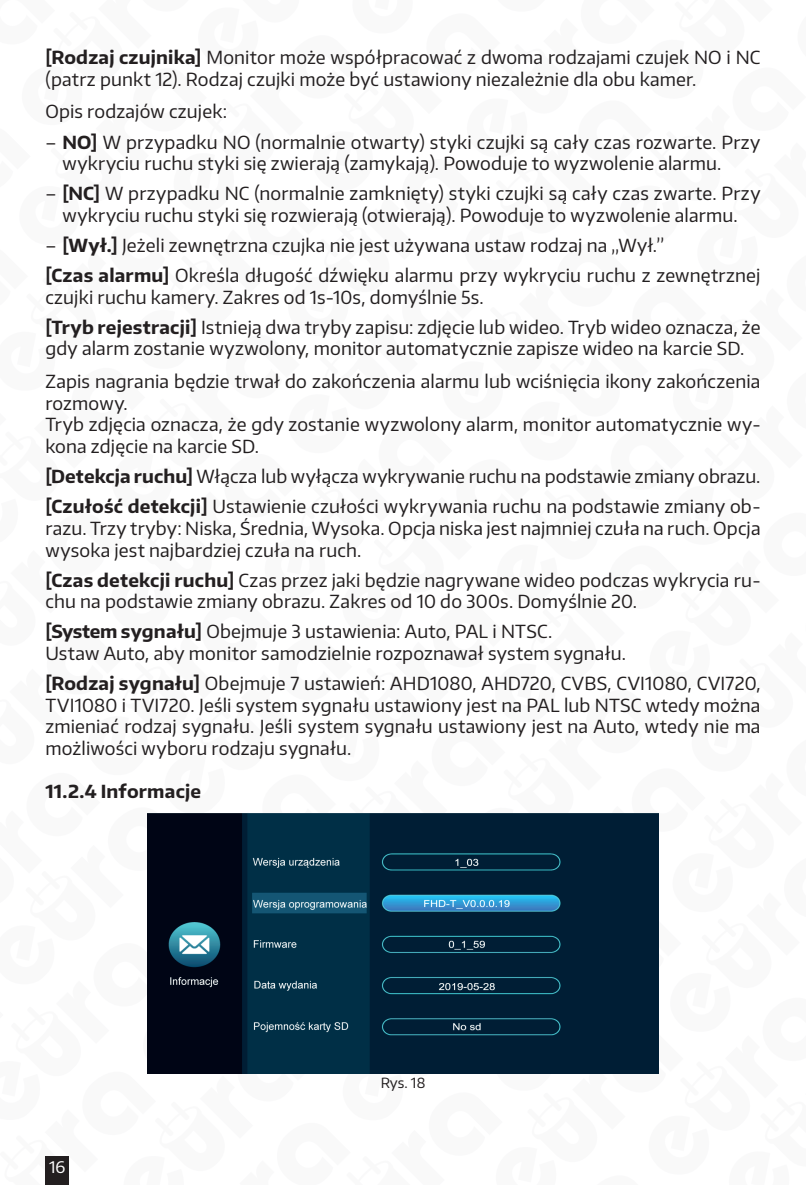
<style>
.page{position:relative;width:806px;height:1185px;background:#fff}
.page>*{position:absolute;margin:0;border:0;box-sizing:border-box;transform-origin:0 0}
.t1{font:18px/21.6px "Encode Sans";letter-spacing:.01em;color:#231f20}
.t2{font:700 18px "Encode Sans";color:#231f20}
.t3{font:16px "Encode Sans";color:#fff}
.t4{font:14px "Encode Sans";color:#231f20}
.s1{font-weight:700}
</style>
<div class="page">
<div style="left:45px;top:1156px;width:24px;height:29px;background:#231f20"></div>
<img style="left:147px;top:814px;width:511px;height:259px">
<p class="t1" style="left:45px;top:46px;width:716px"><span class="s1">[Rodzaj czujnika]</span> Monitor może współpracować z dwoma rodzajami czujek NO i NC (patrz punkt 12). Rodzaj czujki może być ustawiony niezależnie dla obu kamer.</p>
<p class="t1" style="left:45px;top:100px;width:183px">Opis rodzajów czujek:</p>
<p class="t1" style="left:62px;top:130px;width:699px;text-indent:-17px">– <span class="s1">NO]</span> W przypadku NO (normalnie otwarty) styki czujki są cały czas rozwarte. Przy wykryciu ruchu styki się zwierają (zamykają). Powoduje to wyzwolenie alarmu.</p>
<p class="t1" style="left:45px;top:182px;width:716px;text-align:center">– <span class="s1">[NC]</span> W przypadku NC (normalnie zamknięty) styki czujki są cały czas zwarte. Przy wykryciu ruchu styki się rozwierają (otwierają). Powoduje to wyzwolenie alarmu.</p>
<p class="t1" style="left:45px;top:230px;width:716px;line-height:30px">– <span class="s1">[Wył.]</span> Jeżeli zewnętrzna czujka nie jest używana ustaw rodzaj na „Wył.”<br><span class="s1">[Czas alarmu]</span> Określa długość dźwięku alarmu przy wykryciu ruchu z zewnętrznej</p>
<p class="t1" style="left:45px;top:281px;width:716px;line-height:30px">czujki ruchu kamery. Zakres od 1s-10s, domyślnie 5s.<br><span class="s1">[Tryb rejestracji]</span> Istnieją dwa tryby zapisu: zdjęcie lub wideo. Tryb wideo oznacza, że</p>
<p class="t1" style="left:45px;top:332px;width:716px;line-height:33px">gdy alarm zostanie wyzwolony, monitor automatycznie zapisze wideo na karcie SD.<br>Zapis nagrania będzie trwał do zakończenia alarmu lub wciśnięcia ikony zakończenia</p>
<p class="t1" style="left:45px;top:392px;width:716px">rozmowy.<br>Tryb zdjęcia oznacza, że gdy zostanie wyzwolony alarm, monitor automatycznie wy&shy;kona zdjęcie na karcie SD.</p>
<p class="t1" style="left:45px;top:461px;width:716px;line-height:30px"><span class="s1">[Detekcja ruchu]</span> Włącza lub wyłącza wykrywanie ruchu na podstawie zmiany obrazu. <span class="s1">[Czułość detekcji]</span> Ustawienie czułości wykrywania ruchu na podstawie zmiany ob-</p>
<p class="t1" style="left:45px;top:517px;width:716px">razu. Trzy tryby: Niska, Średnia, Wysoka. Opcja niska jest najmniej czuła na ruch. Opcja wysoka jest najbardziej czuła na ruch.</p>
<p class="t1" style="left:45px;top:568px;width:716px"><span class="s1">[Czas detekcji ruchu]</span> Czas przez jaki będzie nagrywane wideo podczas wykrycia ru&shy;chu na podstawie zmiany obrazu. Zakres od 10 do 300s. Domyślnie 20.</p>
<p class="t1" style="left:45px;top:620px;width:582px"><span class="s1">[System sygnału]</span> Obejmuje 3 ustawienia: Auto, PAL i NTSC.<br>Ustaw Auto, aby monitor samodzielnie rozpoznawał system sygnału.</p>
<p class="t1" style="left:45px;top:672px;width:716px;text-align:justify"><span class="s1">[Rodzaj sygnału]</span> Obejmuje 7 ustawień: AHD1080, AHD720, CVBS, CVI1080, CVI720, TVI1080 i TVI720. Jeśli system sygnału ustawiony jest na PAL lub NTSC wtedy można zmieniać rodzaj sygnału. Jeśli system sygnału ustawiony jest na Auto, wtedy nie ma możliwości wyboru rodzaju sygnału.</p>
<p class="t2" style="left:45px;top:779px;width:157px">11.2.4 Informacje</p>
<p class="t3" style="left:49px;top:1156px;width:18px">16</p>
<p class="t4" style="left:380px;top:1074px;width:46px">Rys. 18</p>
</div>
